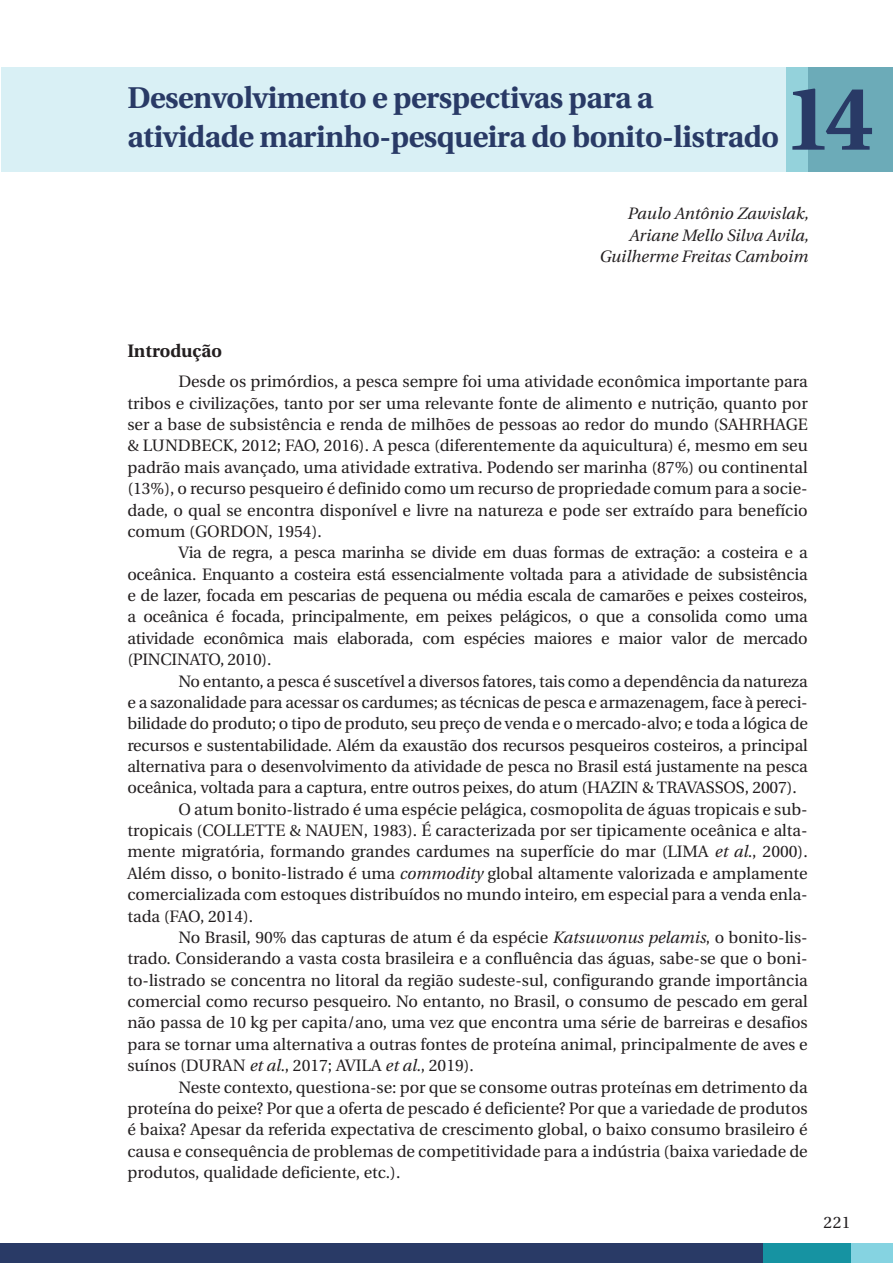
<style>
.page{position:relative;width:893px;height:1263px;background:#fff}
.page>*{position:absolute;margin:0;border:0;box-sizing:border-box;transform-origin:0 0}
.Titulo-capitulo-text{font:700 30px/39.3px "Heuristica";letter-spacing:-.015em;color:#293a66}
.Subtítulo-1-livro-te{font:700 18px "Heuristica";color:#231f20}
.Corpo-livro-texto{font:16.5px/21.3px "Heuristica";color:#231f20;text-align:justify}
.Corpo-livro-texto--1{font:16.5px/21.3px "Heuristica";letter-spacing:-.015em;color:#231f20;text-align:justify}
.Autor-livro-texto{font:italic 16.5px/21.3px "Heuristica";color:#231f20;text-align:right}
.s1{font-style:italic}
</style>
<div class="page">
<div style="left:1px;top:67px;width:892px;height:104px;background:#d9f0f5"></div>
<div style="left:803px;top:67px;width:90px;height:104px;background:#6cabb8"></div>
<div style="left:786px;top:67px;width:21px;height:104px;background:#94d2db"></div>
<svg style="left:792px;top:88px;width:80px;height:62px"></svg>
<div style="left:0;top:1244px;width:768px;height:19px;background:#293a66"></div>
<div style="left:816px;top:1244px;width:77px;height:19px;background:#85d3e1"></div>
<div style="left:764px;top:1244px;width:87px;height:19px;background:#1693a2"></div>
<p class="Titulo-capitulo-text" style="left:127px;top:76px;width:653px">Desenvolvimento e perspectivas para a atividade marinho-pesqueira do bonito-listrado</p>
<p class="Autor-livro-texto" style="left:599px;top:202px;width:211px">Paulo Antônio Zawislak,<br>Ariane Mello Silva Avila,<br>Guilherme Freitas Camboim</p>
<p class="Subtítulo-1-livro-te" style="left:127px;top:337px;width:96px">Introdução</p>
<p class="Corpo-livro-texto" style="left:127px;top:371px;width:682px;text-indent:51px">Desde os primórdios, a pesca sempre foi uma atividade econômica importante para tribos e civilizações, tanto por ser uma relevante fonte de alimento e nutrição, quanto por ser a base de subsistência e renda de milhões de pessoas ao redor do mundo (SAHRHAGE &amp; LUNDBECK, 2012; FAO, 2016). A pesca (diferentemente da aquicultura) é, mesmo em seu padrão mais avançado, uma atividade extrativa. Podendo ser marinha (87%) ou continental (13%), o recurso pesqueiro é definido como um recurso de propriedade comum para a socie&shy;dade, o qual se encontra disponível e livre na natureza e pode ser extraído para benefício comum (GORDON, 1954).</p>
<p class="Corpo-livro-texto--1" style="left:127px;top:542px;width:682px;text-indent:51px">Via de regra, a pesca marinha se divide em duas formas de extração: a costeira e a oceânica. Enquanto a costeira está essencialmente voltada para a atividade de subsistência e de lazer, focada em pescarias de pequena ou média escala de camarões e peixes costeiros, a oceânica é focada, principalmente, em peixes pelágicos, o que a consolida como uma atividade econômica mais elaborada, com espécies maiores e maior valor de mercado (PINCINATO, 2010).</p>
<p class="Corpo-livro-texto--1" style="left:127px;top:670px;width:682px;text-indent:51px">No entanto, a pesca é suscetível a diversos fatores, tais como a dependência da natureza e a sazonalidade para acessar os cardumes; as técnicas de pesca e armazenagem, face à pereci&shy;bilidade do produto; o tipo de produto, seu preço de venda e o mercado-alvo; e toda a lógica de recursos e sustentabilidade. Além da exaustão dos recursos pesqueiros costeiros, a principal alternativa para o desenvolvimento da atividade de pesca no Brasil está justamente na pesca oceânica, voltada para a captura, entre outros peixes, do atum (HAZIN &amp; TRAVASSOS, 2007).</p>
<p class="Corpo-livro-texto" style="left:127px;top:799px;width:682px;text-indent:51px">O atum bonito-listrado é uma espécie pelágica, cosmopolita de águas tropicais e sub&shy;tropicais (COLLETTE &amp; NAUEN, 1983). É caracterizada por ser tipicamente oceânica e alta&shy;mente migratória, formando grandes cardumes na superfície do mar (LIMA <span class="s1">et al.</span>, 2000).<br>Além disso, o bonito-listrado é uma <span class="s1">commodity</span> global altamente valorizada e amplamente comercializada com estoques distribuídos no mundo inteiro, em especial para a venda enla&shy;tada (FAO, 2014).</p>
<p class="Corpo-livro-texto" style="left:127px;top:927px;width:682px;text-indent:51px">No Brasil, 90% das capturas de atum é da espécie <span class="s1">Katsuwonus pelamis</span>, o bonito-lis&shy;trado. Considerando a vasta costa brasileira e a confluência das águas, sabe-se que o boni&shy;to-listrado se concentra no litoral da região sudeste-sul, configurando grande importância comercial como recurso pesqueiro. No entanto, no Brasil, o consumo de pescado em geral não passa de 10 kg per capita/ano, uma vez que encontra uma série de barreiras e desafios para se tornar uma alternativa a outras fontes de proteína animal, principalmente de aves e suínos (DURAN <span class="s1">et al.</span>, 2017; AVILA <span class="s1">et al.</span>, 2019).</p>
<p class="Corpo-livro-texto" style="left:127px;top:1076px;width:682px;text-indent:51px">Neste contexto, questiona-se: por que se consome outras proteínas em detrimento da proteína do peixe? Por que a oferta de pescado é deficiente? Por que a variedade de produtos é baixa? Apesar da referida expectativa de crescimento global, o baixo consumo brasileiro é causa e consequência de problemas de competitividade para a indústria (baixa variedade de produtos, qualidade deficiente, etc.).</p>
<p class="Corpo-livro-texto" style="left:823px;top:1212px;width:29px">221</p>
</div>
